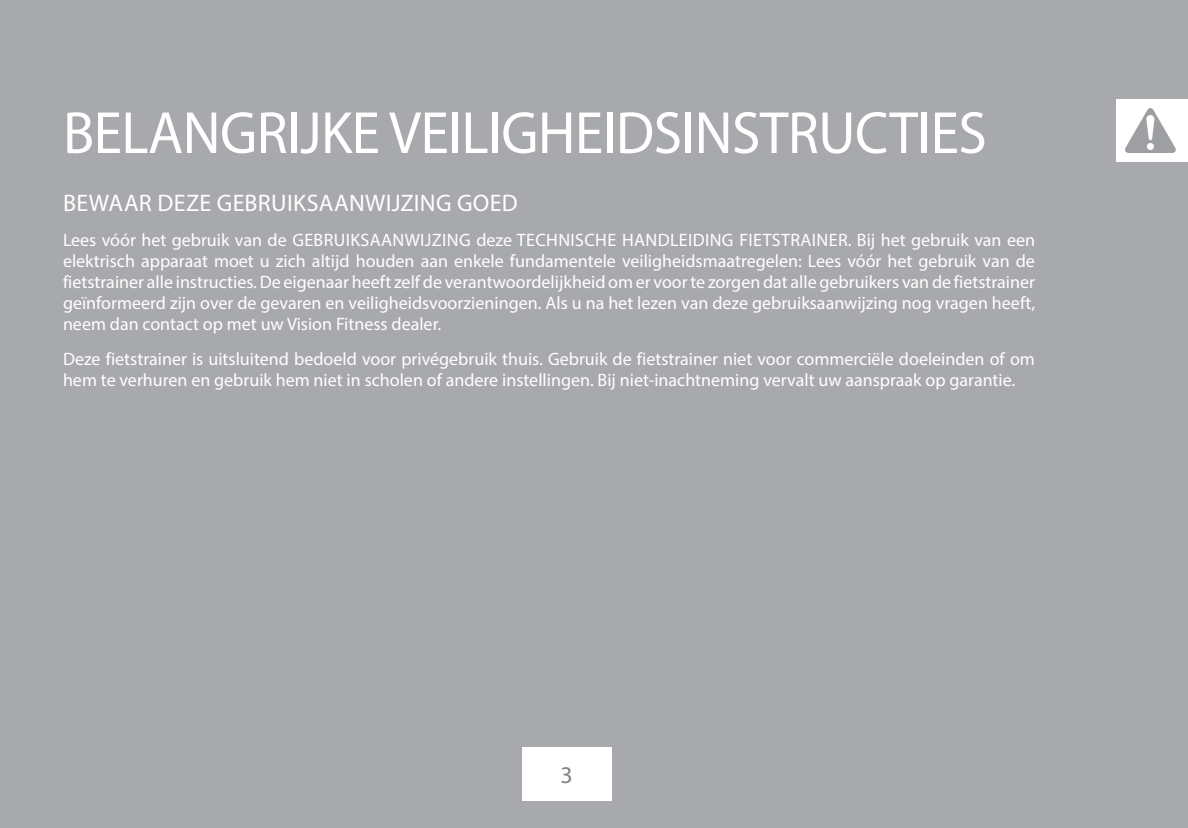
<style>
.page{position:relative;width:1188px;height:828px;background:#a8a9ad}
.page>*{position:absolute;margin:0;border:0;box-sizing:border-box;transform-origin:0 0}
.t1{font:60px "Myriad Pro";letter-spacing:-.01em;color:#fff;scale:.96 1}
.t2{font:24px "Myriad Pro";letter-spacing:.015em;color:#fff}
.t3{font:24px "Myriad Pro";color:#808285}
.Text_Box{font:18px/21px "Myriad Pro";color:#fff;text-align:justify}
</style>
<div class="page">
<div style="left:522px;top:747px;width:90px;height:54px;background:#fff"></div>
<div style="left:1116px;top:99px;width:72px;height:63px;background:#fff"></div>
<svg style="left:1125px;top:108px;width:51px;height:45px"></svg>
<p class="t1" style="left:63px;top:96px;width:964px">BELANGRIJKE VEILIGHEIDSINSTRUCTIES</p>
<p class="t2" style="left:63px;top:188px;width:456px">BEWAAR DEZE GEBRUIKSAANWIJZING GOED</p>
<p class="Text_Box" style="left:63px;top:229px;width:974px">Lees vóór het gebruik van de GEBRUIKSAANWIJZING deze TECHNISCHE HANDLEIDING FIETSTRAINER. Bij het gebruik van een elektrisch apparaat moet u zich altijd houden aan enkele fundamentele veiligheidsmaatregelen: Lees vóór het gebruik van de fietstrainer alle instructies. De eigenaar heeft zelf de verantwoordelijkheid om er voor te zorgen dat alle gebruikers van de fietstrainer geïnformeerd zijn over de gevaren en veiligheidsvoorzieningen. Als u na het lezen van deze gebruiksaanwijzing nog vragen heeft, neem dan contact op met uw Vision Fitness dealer.</p>
<p class="Text_Box" style="left:63px;top:349px;width:973px">Deze fietstrainer is uitsluitend bedoeld voor privégebruik thuis. Gebruik de fietstrainer niet voor commerciële doeleinden of om hem te verhuren en gebruik hem niet in scholen of andere instellingen. Bij niet-inachtneming vervalt uw aanspraak op garantie.</p>
<p class="t3" style="left:560px;top:760px;width:14px">3</p>
</div>
